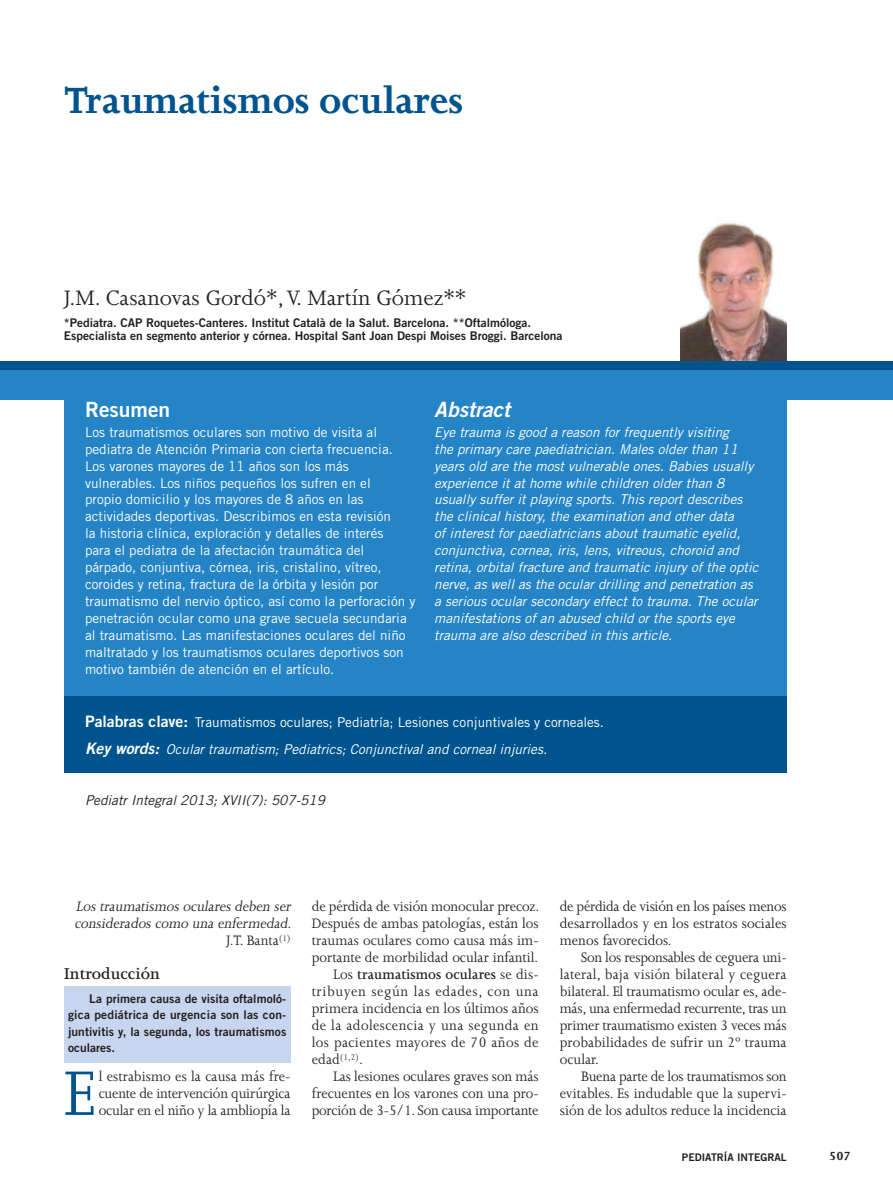
<style>
.page{position:relative;width:893px;height:1191px;background:#fff}
.page>*{position:absolute;margin:0;border:0;box-sizing:border-box;transform-origin:0 0}
.t1{font:72.3px "Joanna MT Std";color:#00548e;scale:.95 1}
.t2{font:700 42px "Joanna MT Std";color:#00548e}
.t3{font:24px "Joanna MT Std";color:#231f20}
.t4{font:italic 21px "Trade Gothic Bold Two";color:#fff}
.t5{font:21px "Trade Gothic Bold Two";color:#fff}
.t6{font:600 18px "Joanna MT Std";color:#231f20}
.t7{font:15.75px/17px "Joanna MT Std";color:#231f20;text-align:justify;scale:.95 1}
.t8{font:italic 15.75px/17px "Joanna MT Std";color:#231f20;text-align:right;scale:.95 1}
.t9{font:15.75px "Joanna MT Std";letter-spacing:.025em;color:#231f20;scale:.95 1}
.t10{font:600 15.75px "Joanna MT Std";letter-spacing:.005em;color:#231f20;scale:.95 1}
.t11{font:15.75px "Joanna MT Std";letter-spacing:.04em;color:#231f20;scale:.95 1}
.t12{font:13.5px/17px "Trade Gothic";color:#fff}
.t13{font:italic 13.5px/17px "Trade Gothic";color:#fff}
.t14{font:italic 13.5px "Trade Gothic";color:#231f20}
.t15{font:700 13.5px "Joanna MT Std";color:#231f20}
.t16{font:12px/16.5px "Trade Gothic Bold Two";color:#231f20}
.t17{font:10.5px "Trade Gothic Bold Two";color:#231f20}
.s1{font-family:"Trade Gothic Bold Two";font-size:15.75px}
.s2{font-family:"Trade Gothic Bold Two";font-style:italic;font-size:15.75px}
.s3{font-style:italic}
.s4{font-style:normal}
.s5{font-weight:400}
</style>
<div class="page">
<img style="left:680px;top:222px;width:107px;height:139px">
<div style="left:64px;top:370px;width:723px;height:361px;background:#2484c6"></div>
<div style="left:0;top:370px;width:66px;height:30px;background:#2484c6"></div>
<div style="left:784px;top:370px;width:109px;height:30px;background:#2484c6"></div>
<div style="left:0;top:361px;width:893px;height:9px;background:#00548e"></div>
<div style="left:64px;top:696px;width:723px;height:76px;background:#00548e"></div>
<div style="left:64px;top:986px;width:227px;height:76px;background:#c7d5ee"></div>
<h2 class="t2" style="left:64px;top:82px;width:401px">Traumatismos oculares</h2>
<h3 class="t3" style="left:64px;top:287px;width:404px">J.M. Casanovas Gordó*, V. Martín Gómez**</h3>
<p class="t16" style="left:64px;top:317px;width:500px;line-height:13.5px">*Pediatra. CAP Roquetes-Canteres. Institut Català de la Salut. Barcelona. **Oftalmóloga.<br>Especialista en segmento anterior y córnea. Hospital Sant Joan Despi Moises Broggi. Barcelona</p>
<h3 class="t5" style="left:85px;top:402px;width:87px">Resumen</h3>
<p class="t12" style="left:85px;top:425px;width:332px">Los traumatismos oculares son motivo de visita al pediatra de Atención Primaria con cierta frecuencia.<br>Los varones mayores de 11 años son los más vulnerables. Los niños pequeños los sufren en el<br>propio domicilio y los mayores de 8 años en las actividades deportivas. Describimos en esta revisión<br>la historia clínica, exploración y detalles de interés<br>para el pediatra de la afectación traumática del párpado, conjuntiva, córnea, iris, cristalino, vítreo, coroides y retina, fractura de la órbita y lesión por traumatismo del nervio óptico, así como la perforación y penetración ocular como una grave secuela secundaria al traumatismo. Las manifestaciones oculares del niño maltratado y los traumatismos oculares deportivos son motivo también de atención en el artículo.</p>
<h3 class="t4" style="left:434px;top:402px;width:77px">Abstract</h3>
<p class="t13" style="left:434px;top:425px;width:326px">Eye trauma is good a reason for frequently visiting<br>the primary care paediatrician. Males older than 11 years old are the most vulnerable ones. Babies usually experience it at home while children older than 8 usually suffer it playing sports. This report describes the clinical history, the examination and other data<br>of interest for paediatricians about traumatic eyelid, conjunctiva, cornea, iris, lens, vitreous, choroid and retina, orbital fracture and traumatic injury of the optic nerve, as well as the ocular drilling and penetration as a serious ocular secondary effect to trauma. The ocular manifestations of an abused child or the sports eye trauma are also described in this article.</p>
<p class="t12" style="left:85px;top:711px;width:520px;line-height:26.5px"><span class="s1">Palabras clave:</span> Traumatismos oculares; Pediatría; Lesiones conjuntivales y corneales.<br><span class="s2">Key words:</span> <span class="s3">Ocular traumatism; Pediatrics; Conjunctival and corneal injuries.</span></p>
<p class="t14" style="left:85px;top:795px;width:241px">Pediatr Integral 2013; XVII(7): 507-519</p>
<p class="t8" style="left:74px;top:899px;width:232px">Los traumatismos oculares deben ser considerados como una enfermedad.<br><span class="s4">J.T. Banta</span><sup>(1)</sup></p>
<h3 class="t6" style="left:64px;top:966px;width:98px">Introducción</h3>
<p class="t16" style="left:68px;top:991px;width:220px;text-align:justify;text-indent:21px">La primera causa de visita oftalmoló&shy;gica pediátrica de urgencia son las con&shy;juntivitis y, la segunda, los traumatismos oculares.</p>
<h1 class="t1" style="left:64px;top:1062px;width:35px">E</h1>
<p class="t7" style="left:99px;top:1068px;width:203px">l estrabismo es la causa más fre&shy;cuente de intervención quirúrgica ocular en el niño y la ambliopía la</p>
<p class="t7" style="left:312px;top:899px;width:241px">de pérdida de visión monocular precoz.</p>
<p class="t7" style="left:312px;top:916px;width:240px">Después de ambas patologías, están los</p>
<p class="t7" style="left:312px;top:933px;width:240px">traumas oculares como causa más im-</p>
<p class="t7" style="left:312px;top:950px;width:240px">portante de morbilidad ocular infantil.</p>
<p class="t10" style="left:333px;top:967px;width:218px"><span class="s5">Los</span> traumatismos oculares <span class="s5">se dis-</span></p>
<p class="t11" style="left:312px;top:984px;width:240px">tribuyen según las edades, con una</p>
<p class="t7" style="left:312px;top:1001px;width:240px">primera incidencia en los últimos años</p>
<p class="t9" style="left:312px;top:1018px;width:240px">de la adolescencia y una segunda en</p>
<p class="t9" style="left:312px;top:1035px;width:240px">los pacientes mayores de 70 años de</p>
<p class="t7" style="left:312px;top:1051px;width:55px">edad<sup>(1,2)</sup>.</p>
<p class="t7" style="left:333px;top:1068px;width:218px">Las lesiones oculares graves son más</p>
<p class="t7" style="left:312px;top:1085px;width:240px">frecuentes en los varones con una pro-</p>
<p class="t7" style="left:312px;top:1102px;width:240px">porción de 3-5/1. Son causa importante</p>
<p class="t7" style="left:560px;top:899px;width:240px">de pérdida de visión en los países menos desarrollados y en los estratos sociales menos favorecidos.</p>
<p class="t7" style="left:560px;top:950px;width:240px;text-indent:21px">Son los responsables de ceguera uni&shy;lateral, baja visión bilateral y ceguera bilateral. El traumatismo ocular es, ade&shy;más, una enfermedad recurrente, tras un primer traumatismo existen 3 veces más probabilidades de sufrir un 2º trauma ocular.</p>
<p class="t7" style="left:560px;top:1068px;width:240px;text-indent:21px">Buena parte de los traumatismos son evitables. Es indudable que la supervi&shy;sión de los adultos reduce la incidencia</p>
<p class="t17" style="left:682px;top:1153px;width:106px">PEDIATRÍA INTEGRAL</p>
<p class="t15" style="left:829px;top:1150px;width:23px">507</p>
</div>
